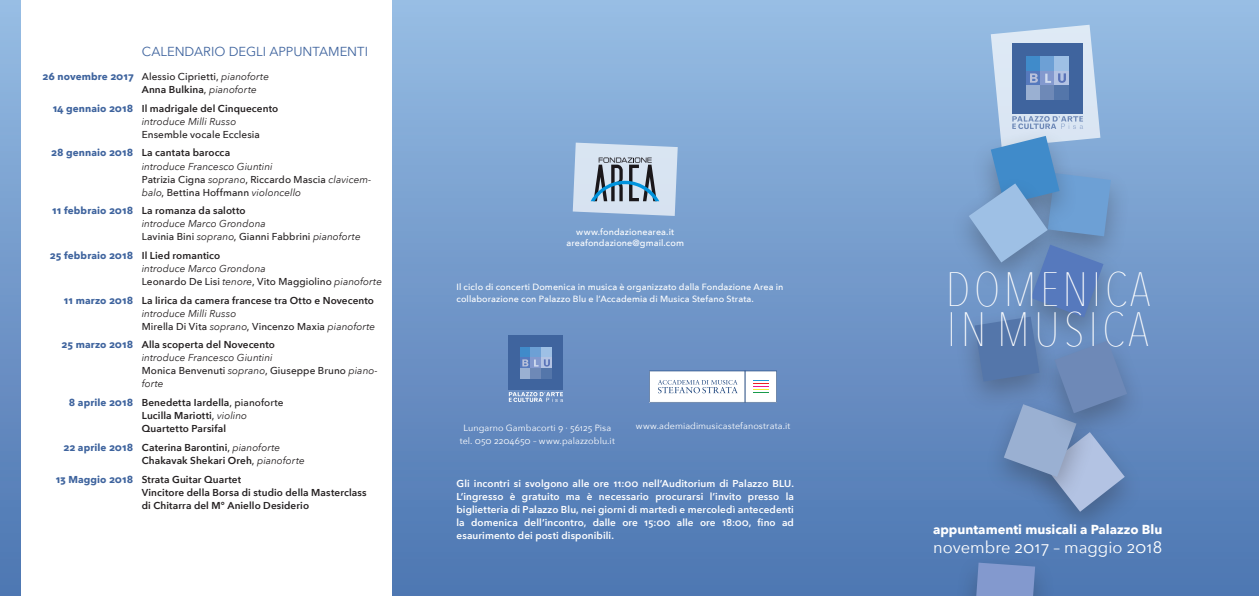
<style>
.page{position:relative;width:1259px;height:596px;background:#fff}
.page>*{position:absolute;margin:0;border:0;box-sizing:border-box;transform-origin:0 0}
.t1{font:200 48px "Avenir Next Condensed";letter-spacing:.075em;color:#fff}
.t2{font:16.5px "Avenir Next";color:#fff}
.t3{font:700 13px "Avenir Next";color:#fff}
.HEADER_2B{font:13px "Avenir Next";color:#3f649e}
.Calendar-title{font:italic 10px/13px "Avenir Next";letter-spacing:.005em;color:#231f20}
.Calendar-title-2{font:600 10px/13px "Avenir Next";letter-spacing:.01em;color:#231f20}
.t4{font:600 10px/13px "Avenir Next";letter-spacing:.01em;color:#fff;text-align:justify}
.t5{font:500 9px/11px "Avenir Next";letter-spacing:.01em;color:#fff;text-align:center}
.t6{font:9px/13px "Avenir Next";letter-spacing:.01em;color:#fff;text-align:center}
.s1{font-weight:700;font-style:normal;color:#3f649e}
.s2{font-weight:500;font-style:normal}
.s3{font-weight:600;font-style:normal}
.s4{font-weight:700;color:#3f649e}
.s5{font-weight:400;font-style:italic}
.s6{font-weight:500}
</style>
<div class="page">
<div style="left:0;top:0;width:1259px;height:595px;background:linear-gradient(to bottom,#96bce3,#4d75b0)"></div>
<div style="left:22px;top:0;width:370px;height:595px;background:#fff"></div>
<div style="left:1026px;top:163px;width:106px;height:105px;background:#7aa1d0"></div>
<div style="left:949px;top:175px;width:118px;height:118px;background:#779ccc"></div>
<div style="left:953px;top:552px;width:103px;height:43px;background:#5079b2"></div>
<svg style="left:976px;top:562px;width:59px;height:33px;background:#7c94ca"></svg>
<div style="left:1025px;top:423px;width:119px;height:119px;background:#231f20;opacity:.3"></div>
<div style="left:1034px;top:332px;width:113px;height:112px;background:#668abf"></div>
<div style="left:953px;top:307px;width:107px;height:106px;background:#698dc2"></div>
<svg style="left:968px;top:25px;width:159px;height:486px"></svg>
<svg style="left:573px;top:142px;width:105px;height:74px;background:#b2c3d5"></svg>
<div style="left:509px;top:335px;width:54px;height:55px;background:#3f649e"></div>
<div style="left:520px;top:346px;width:10px;height:11px;background:#408bca"></div>
<div style="left:530px;top:346px;width:11px;height:11px;background:#6da0d5"></div>
<div style="left:541px;top:346px;width:11px;height:11px;background:#9ec0e5"></div>
<svg style="left:520px;top:357px;width:10px;height:11px"></svg>
<div style="left:530px;top:357px;width:11px;height:11px;background:#8399ce"></div>
<div style="left:541px;top:357px;width:11px;height:11px;background:#b3c3e3"></div>
<div style="left:520px;top:368px;width:10px;height:11px;background:#9ab0d2"></div>
<div style="left:530px;top:368px;width:11px;height:11px;background:#6e89b7"></div>
<div style="left:541px;top:368px;width:11px;height:11px;background:#5476aa"></div>
<svg style="left:544px;top:359px;width:6px;height:7px"></svg>
<svg style="left:534px;top:359px;width:4px;height:7px"></svg>
<svg style="left:522px;top:359px;width:6px;height:7px"></svg>
<svg style="left:509px;top:392px;width:54px;height:9px"></svg>
<svg style="left:649px;top:370px;width:128px;height:32px"></svg>
<p class="HEADER_2B" style="left:142px;top:40px;width:228px">CALENDARIO DEGLI APPUNTAMENTI</p>
<p class="Calendar-title" style="left:142px;top:70px;width:129px;text-indent:-99px"><span class="s1">26 novembre 2017</span> <span class="s2">Alessio Ciprietti,</span> pianoforte<br><span class="s3">Anna Bulkina</span><span class="s2">,</span> pianoforte</p>
<p class="Calendar-title-2" style="left:142px;top:101px;width:138px;text-indent:-89px"><span class="s4">14 gennaio 2018</span> Il madrigale del Cinquecento <span class="s5">introduce Milli Russo<br></span><span class="s6">Ensemble vocale Ecclesia</span></p>
<p class="Calendar-title" style="left:142px;top:146px;width:231px;text-indent:-90px"><span class="s1">28 gennaio 2018</span> <span class="s3">La cantata barocca<br></span>introduce Francesco Giuntini<br><span class="s2">Patrizia Cigna</span> soprano<span class="s2">, Riccardo Mascia</span> clavicem&shy;balo<span class="s2">, Bettina Hoffmann</span> violoncello</p>
<p class="Calendar-title" style="left:142px;top:204px;width:220px;text-indent:-90px"><span class="s1">11 febbraio 2018</span> <span class="s3">La romanza da salotto<br></span>introduce Marco Grondona<br><span class="s2">Lavinia Bini</span> soprano<span class="s2">, Gianni Fabbrini</span> pianoforte</p>
<p class="Calendar-title" style="left:142px;top:248px;width:242px;text-indent:-92px"><span class="s1">25 febbraio 2018</span> <span class="s3">Il Lied romantico<br></span>introduce Marco Grondona<br><span class="s2">Leonardo De Lisi</span> tenore<span class="s2">, Vito Maggiolino</span> pianoforte</p>
<p class="Calendar-title-2" style="left:142px;top:293px;width:235px;text-indent:-78px"><span class="s4">11 marzo 2018</span> La lirica da camera francese tra Otto e Novecento <span class="s5">introduce Milli Russo<br></span><span class="s6">Mirella Di Vita</span> <span class="s5">soprano</span><span class="s6">, Vincenzo Maxia</span> <span class="s5">pianoforte</span></p>
<p class="Calendar-title" style="left:142px;top:338px;width:238px;text-indent:-80px"><span class="s1">25 marzo 2018</span> <span class="s3">Alla scoperta del Novecento<br></span>introduce Francesco Giuntini<br><span class="s2">Monica Benvenuti</span> soprano<span class="s2">, Giuseppe Bruno</span> piano&shy;forte</p>
<p class="Calendar-title-2" style="left:142px;top:395px;width:143px;text-indent:-73px"><span class="s4">8 aprile 2018</span> Benedetta Iardella<span class="s6">, pianoforte<br></span>Lucilla Mariotti<span class="s6">,</span> <span class="s5">violino<br></span>Quartetto Parsifal</p>
<p class="Calendar-title-2" style="left:142px;top:440px;width:164px;text-indent:-78px"><span class="s4">22 aprile 2018</span> Caterina Barontini<span class="s6">,</span> <span class="s5">pianoforte<br></span>Chakavak Shekari Oreh<span class="s6">,</span> <span class="s5">pianoforte</span></p>
<p class="Calendar-title-2" style="left:142px;top:472px;width:226px;text-indent:-86px"><span class="s4">13 Maggio 2018</span> Strata Guitar Quartet<br>Vincitore della Borsa di studio della Masterclass di Chitarra del M° Aniello Desiderio</p>
<p class="t5" style="left:566px;top:226px;width:119px">www.fondazionearea.it areafondazione@gmail.com</p>
<p class="t5" style="left:456px;top:280px;width:328px;line-height:12px;text-align:left">Il ciclo di concerti Domenica in musica è organizzato dalla Fondazione Area in collaborazione con Palazzo Blu e l’Accademia di Musica Stefano Strata.</p>
<p class="t6" style="left:460px;top:421px;width:157px">Lungarno Gambacorti 9 · 56125 Pisa tel. 050 2204650 – www.palazzoblu.it</p>
<p class="t6" style="left:636px;top:419px;width:156px">www.ademiadimusicastefanostrata.it</p>
<p class="t4" style="left:456px;top:476px;width:339px">Gli incontri si svolgono alle ore 11:00 nell’Auditorium di Palazzo BLU.<br>L’ingresso è gratuito ma è necessario procurarsi l’invito presso la biglietteria di Palazzo Blu, nei giorni di martedì e mercoledì antecedenti la domenica dell’incontro, dalle ore 15:00 alle ore 18:00, fino ad esaurimento dei posti disponibili.</p>
<p class="t1" style="left:946px;top:260px;width:206px">DOMENICA</p>
<p class="t1" style="left:946px;top:300px;width:203px">IN MUSICA</p>
<p class="t3" style="left:933px;top:517px;width:231px">appuntamenti musicali a Palazzo Blu</p>
<p class="t2" style="left:933px;top:533px;width:231px">novembre 2017 – maggio 2018</p>
</div>
